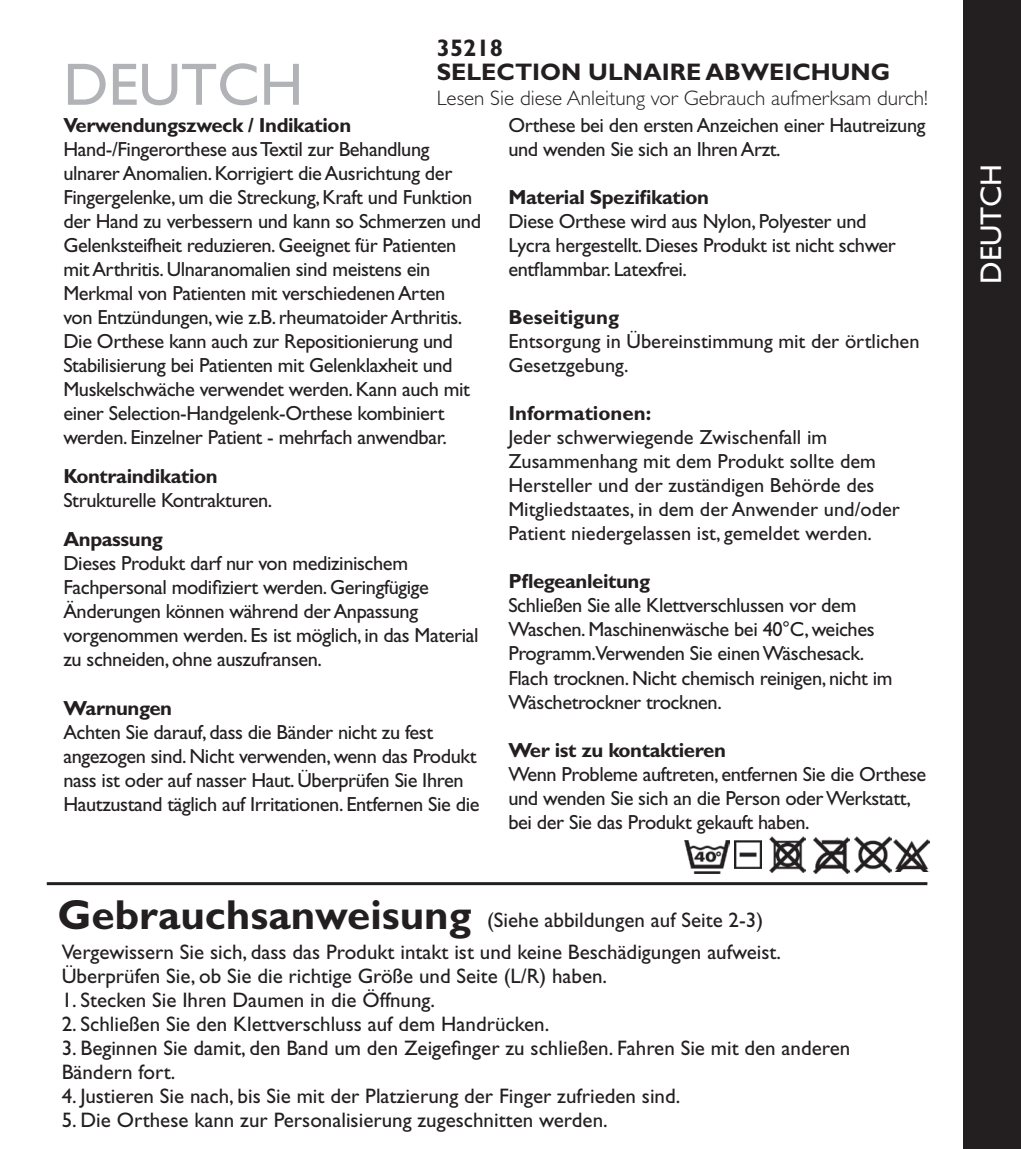
<style>
.page{position:relative;width:1021px;height:1149px;background:#fff}
.page>*{position:absolute;margin:0;border:0;box-sizing:border-box;transform-origin:0 0}
.t1{font:60px "Gill Sans Std";color:#b2b3b7}
.t2{font:700 42px "Gill Sans Std";color:#231f20}
.t3{font:30px "Gill Sans Std";color:#fff}
.t4{font:700 24px "Gill Sans Std";color:#231f20}
.Styckeformat_1{font:21px/24px "Gill Sans Std";color:#231f20}
.t5{font:300 21px "Gill Sans Std";color:#231f20}
.Styckeformat_2{font:21px "Gill Sans Std";color:#231f20}
.t6{font:20.4px/24px "Gill Sans Std";letter-spacing:-.02em;color:#231f20}
.t7{font:20.4px/24px "Gill Sans Std";color:#231f20}
.t8{font:700 20.4px "Gill Sans Std";letter-spacing:-.02em;color:#231f20}
.t9{font:700 20.4px "Gill Sans Std";color:#231f20}
</style>
<div class="page">
<hr style="left:47px;top:881px;width:880px;height:3px;background:#231f20">
<img style="left:854px;top:836px;width:37px;height:36px">
<img style="left:813px;top:837px;width:36px;height:36px">
<img style="left:769px;top:836px;width:36px;height:36px">
<img style="left:893px;top:839px;width:36px;height:32px">
<img style="left:734px;top:840px;width:28px;height:28px">
<img style="left:685px;top:840px;width:44px;height:33px">
<div style="left:963px;top:0;width:57px;height:1148px;background:#231f20"></div>
<p class="t1" style="left:63px;top:50px;width:241px">DEUTCH</p>
<p class="t4" style="left:437px;top:34px;width:68px">35218</p>
<p class="t4" style="left:437px;top:58px;width:455px">SELECTION ULNAIRE ABWEICHUNG</p>
<p class="t5" style="left:437px;top:86px;width:492px">Lesen Sie diese Anleitung vor Gebrauch aufmerksam durch!</p>
<p class="t8" style="left:63px;top:113px;width:289px">Verwendungszweck / Indikation</p>
<p class="t6" style="left:63px;top:137px;width:419px">Hand-/Fingerorthese aus Textil zur Behandlung ulnarer Anomalien. Korrigiert die Ausrichtung der Fingergelenke, um die Streckung, Kraft und Funktion der Hand zu verbessern und kann so Schmerzen und Gelenksteifheit reduzieren. Geeignet für Patienten mit Arthritis. Ulnaranomalien sind meistens ein Merkmal von Patienten mit verschiedenen Arten<br>von Entzündungen, wie z.B. rheumatoider Arthritis.<br>Die Orthese kann auch zur Repositionierung und Stabilisierung bei Patienten mit Gelenklaxheit und Muskelschwäche verwendet werden. Kann auch mit einer Selection-Handgelenk-Orthese kombiniert werden. Einzelner Patient - mehrfach anwendbar.</p>
<p class="t8" style="left:63px;top:464px;width:156px">Kontraindikation</p>
<p class="t6" style="left:63px;top:488px;width:210px">Strukturelle Kontrakturen.</p>
<p class="t8" style="left:63px;top:527px;width:101px">Anpassung</p>
<p class="t6" style="left:63px;top:551px;width:417px">Dieses Produkt darf nur von medizinischem Fachpersonal modifiziert werden. Geringfügige Änderungen können während der Anpassung vorgenommen werden. Es ist möglich, in das Material zu schneiden, ohne auszufransen.</p>
<p class="t8" style="left:63px;top:695px;width:110px">Warnungen</p>
<p class="t6" style="left:63px;top:719px;width:418px">Achten Sie darauf, dass die Bänder nicht zu fest angezogen sind. Nicht verwenden, wenn das Produkt nass ist oder auf nasser Haut. Überprüfen Sie Ihren Hautzustand täglich auf Irritationen. Entfernen Sie die</p>
<p class="t6" style="left:508px;top:113px;width:418px">Orthese bei den ersten Anzeichen einer Hautreizung und wenden Sie sich an Ihren Arzt.</p>
<p class="t8" style="left:508px;top:185px;width:202px">Material Spezifikation</p>
<p class="t6" style="left:508px;top:209px;width:389px">Diese Orthese wird aus Nylon, Polyester und<br>Lycra hergestellt. Dieses Produkt ist nicht schwer entflammbar. Latexfrei.</p>
<p class="t9" style="left:508px;top:305px;width:112px">Beseitigung</p>
<p class="t7" style="left:508px;top:329px;width:413px">Entsorgung in Übereinstimmung mit der örtlichen<br>Gesetzgebung.</p>
<p class="t9" style="left:508px;top:401px;width:144px">Informationen:</p>
<p class="t7" style="left:508px;top:425px;width:393px">Jeder schwerwiegende Zwischenfall im Zusammenhang mit dem Produkt sollte dem Hersteller und der zuständigen Behörde des Mitgliedstaates, in dem der Anwender und/oder Patient niedergelassen ist, gemeldet werden.</p>
<p class="t8" style="left:508px;top:569px;width:143px">Pflegeanleitung</p>
<p class="t6" style="left:508px;top:593px;width:386px">Schließen Sie alle Klettverschlussen vor dem Waschen. Maschinenwäsche bei 40°C, weiches Programm.Verwenden Sie einen Wäschesack.<br>Flach trocknen. Nicht chemisch reinigen, nicht im Wäschetrockner trocknen.</p>
<p class="t8" style="left:508px;top:737px;width:219px">Wer ist zu kontaktieren</p>
<p class="t6" style="left:508px;top:761px;width:419px">Wenn Probleme auftreten, entfernen Sie die Orthese und wenden Sie sich an die Person oder Werkstatt, bei der Sie das Produkt gekauft haben.</p>
<p class="t2" style="left:57px;top:889px;width:415px">Gebrauchsanweisung</p>
<p class="Styckeformat_2" style="left:487px;top:907px;width:277px">(Siehe abbildungen auf Seite 2-3)</p>
<p class="Styckeformat_1" style="left:62px;top:939px;width:721px">Vergewissern Sie sich, dass das Produkt intakt ist und keine Beschädigungen aufweist.<br>Überprüfen Sie, ob Sie die richtige Größe und Seite (L/R) haben.</p>
<p class="Styckeformat_1" style="left:62px;top:987px;width:375px">1. Stecken Sie Ihren Daumen in die Öffnung.</p>
<p class="Styckeformat_1" style="left:62px;top:1011px;width:489px">2. Schließen Sie den Klettverschluss auf dem Handrücken.</p>
<p class="Styckeformat_1" style="left:62px;top:1035px;width:790px">3. Beginnen Sie damit, den Band um den Zeigefinger zu schließen. Fahren Sie mit den anderen<br>Bändern fort.</p>
<p class="Styckeformat_1" style="left:62px;top:1083px;width:620px">4. Justieren Sie nach, bis Sie mit der Platzierung der Finger zufrieden sind.</p>
<p class="Styckeformat_1" style="left:62px;top:1107px;width:547px">5. Die Orthese kann zur Personalisierung zugeschnitten werden.</p>
<p class="t3" style="left:973px;top:284px;width:121px;rotate:-90deg">DEUTCH</p>
</div>
